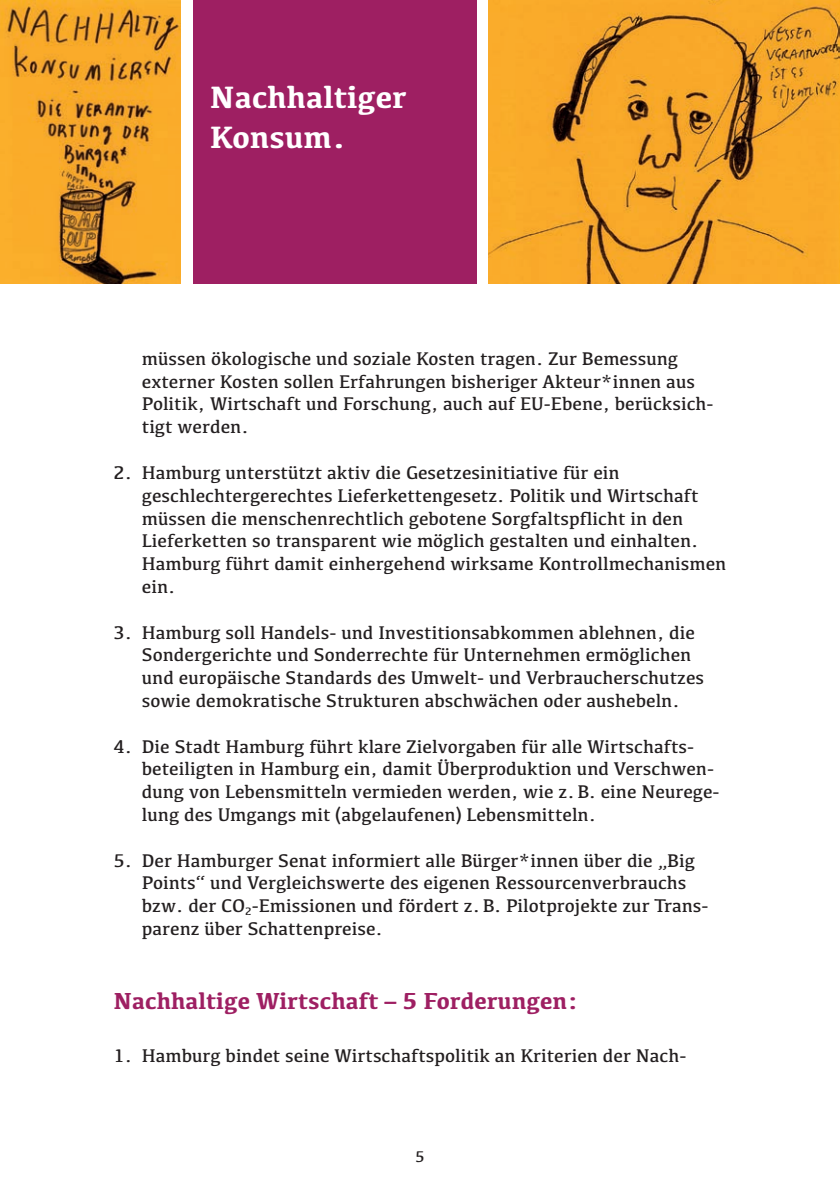
<style>
.page{position:relative;width:840px;height:1191px;background:#fff}
.page>*{position:absolute;margin:0;border:0;box-sizing:border-box;transform-origin:0 0}
.t1{font:700 32px/40px "Kefa";color:#fff}
.t2{font:700 24px "Kefa";color:#9e1f62}
.t3{font:19px/22.8px "Kefa";color:#231f20}
.t4{font:16px "Kefa";color:#231f20}
</style>
<div class="page">
<img style="left:488px;top:0;width:351px;height:283px">
<img style="left:0;top:0;width:181px;height:283px">
<div style="left:193px;top:0;width:283px;height:283px;background:#9e1f62"></div>
<h1 class="t1" style="left:210px;top:75px;width:198px">Nachhaltiger<br>Konsum.</h1>
<p class="t3" style="left:142px;top:346px;width:573px">müssen ökologische und soziale Kosten tragen. Zur Bemessung externer Kosten sollen Erfahrungen bisheriger Akteur*innen aus Politik, Wirtschaft und Forschung, auch auf EU-Ebene, berücksich&shy;tigt werden.</p>
<p class="t3" style="left:142px;top:460px;width:585px;text-indent:-28px">2. Hamburg unterstützt aktiv die Gesetzesinitiative für ein geschlechtergerechtes Lieferkettengesetz. Politik und Wirtschaft müssen die menschenrechtlich gebotene Sorgfaltspflicht in den Lieferketten so transparent wie möglich gestalten und einhalten.<br>Hamburg führt damit einhergehend wirksame Kontrollmechanismen ein.</p>
<p class="t3" style="left:142px;top:620px;width:563px;text-indent:-28px">3. Hamburg soll Handels- und Investitionsabkommen ablehnen, die Sondergerichte und Sonderrechte für Unternehmen ermöglichen und europäische Standards des Umwelt- und Verbraucherschutzes sowie demokratische Strukturen abschwächen oder aushebeln.</p>
<p class="t3" style="left:142px;top:734px;width:579px;text-indent:-28px">4. Die Stadt Hamburg führt klare Zielvorgaben für alle Wirtschafts&shy;beteiligten in Hamburg ein, damit Überproduktion und Verschwen&shy;dung von Lebensmitteln vermieden werden, wie z. B. eine Neurege&shy;lung des Umgangs mit (abgelaufenen) Lebensmitteln.</p>
<p class="t3" style="left:142px;top:848px;width:568px;text-indent:-28px">5. Der Hamburger Senat informiert alle Bürger*innen über die „Big Points“ und Vergleichswerte des eigenen Ressourcenverbrauchs bzw. der CO<sub>2</sub>-Emissionen und fördert z. B. Pilotprojekte zur Trans&shy;parenz über Schattenpreise.</p>
<p class="t2" style="left:113px;top:985px;width:466px">Nachhaltige Wirtschaft – 5 Forderungen:</p>
<p class="t3" style="left:113px;top:1044px;width:574px">1. Hamburg bindet seine Wirtschaftspolitik an Kriterien der Nach-</p>
<p class="t4" style="left:415px;top:1147px;width:11px">5</p>
</div>
